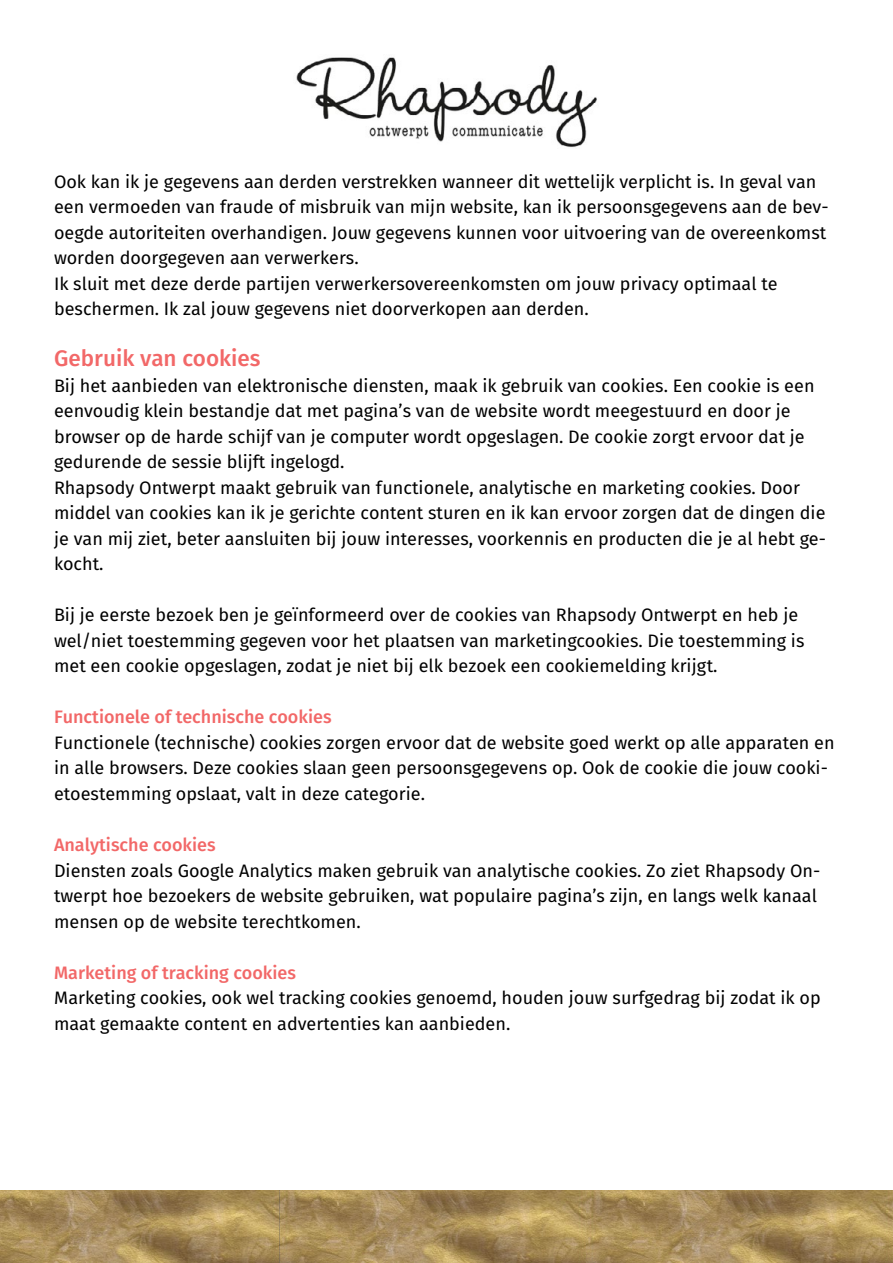
<style>
.page{position:relative;width:893px;height:1263px;background:#fff}
.page>*{position:absolute;margin:0;border:0;box-sizing:border-box;transform-origin:0 0}
.t1{font:500 22.5px "Fira Sans";color:#f26868}
.t2{font:18px/25.5px "Fira Sans";color:#000}
.t3{font:500 18px "Fira Sans";color:#f26868}
</style>
<div class="page">
<img style="left:296px;top:57px;width:301px;height:91px">
<img style="left:0;top:1191px;width:893px;height:72px">
<p class="t2" style="left:54px;top:169px;width:776px">Ook kan ik je gegevens aan derden verstrekken wanneer dit wettelijk verplicht is. In geval van een vermoeden van fraude of misbruik van mijn website, kan ik persoonsgegevens aan de bev&shy;oegde autoriteiten overhandigen. Jouw gegevens kunnen voor uitvoering van de overeenkomst worden doorgegeven aan verwerkers.<br>Ik sluit met deze derde partijen verwerkersovereenkomsten om jouw privacy optimaal te beschermen. Ik zal jouw gegevens niet doorverkopen aan derden.</p>
<p class="t1" style="left:54px;top:343px;width:208px">Gebruik van cookies</p>
<p class="t2" style="left:54px;top:373px;width:774px">Bij het aanbieden van elektronische diensten, maak ik gebruik van cookies. Een cookie is een eenvoudig klein bestandje dat met pagina’s van de website wordt meegestuurd en door je browser op de harde schijf van je computer wordt opgeslagen. De cookie zorgt ervoor dat je gedurende de sessie blijft ingelogd.<br>Rhapsody Ontwerpt maakt gebruik van functionele, analytische en marketing cookies. Door middel van cookies kan ik je gerichte content sturen en ik kan ervoor zorgen dat de dingen die je van mij ziet, beter aansluiten bij jouw interesses, voorkennis en producten die je al hebt ge&shy;kocht.</p>
<p class="t2" style="left:54px;top:602px;width:752px">Bij je eerste bezoek ben je geïnformeerd over de cookies van Rhapsody Ontwerpt en heb je wel/niet toestemming gegeven voor het plaatsen van marketingcookies. Die toestemming is met een cookie opgeslagen, zodat je niet bij elk bezoek een cookiemelding krijgt.</p>
<p class="t3" style="left:54px;top:704px;width:279px">Functionele of technische cookies</p>
<p class="t2" style="left:54px;top:730px;width:782px">Functionele (technische) cookies zorgen ervoor dat de website goed werkt op alle apparaten en in alle browsers. Deze cookies slaan geen persoonsgegevens op. Ook de cookie die jouw cooki&shy;etoestemming opslaat, valt in deze categorie.</p>
<p class="t3" style="left:54px;top:832px;width:163px">Analytische cookies</p>
<p class="t2" style="left:54px;top:857px;width:768px">Diensten zoals Google Analytics maken gebruik van analytische cookies. Zo ziet Rhapsody On&shy;twerpt hoe bezoekers de website gebruiken, wat populaire pagina’s zijn, en langs welk kanaal mensen op de website terechtkomen.</p>
<p class="t3" style="left:54px;top:959px;width:244px">Marketing of tracking cookies</p>
<p class="t2" style="left:54px;top:985px;width:768px">Marketing cookies, ook wel tracking cookies genoemd, houden jouw surfgedrag bij zodat ik op maat gemaakte content en advertenties kan aanbieden.</p>
</div>
